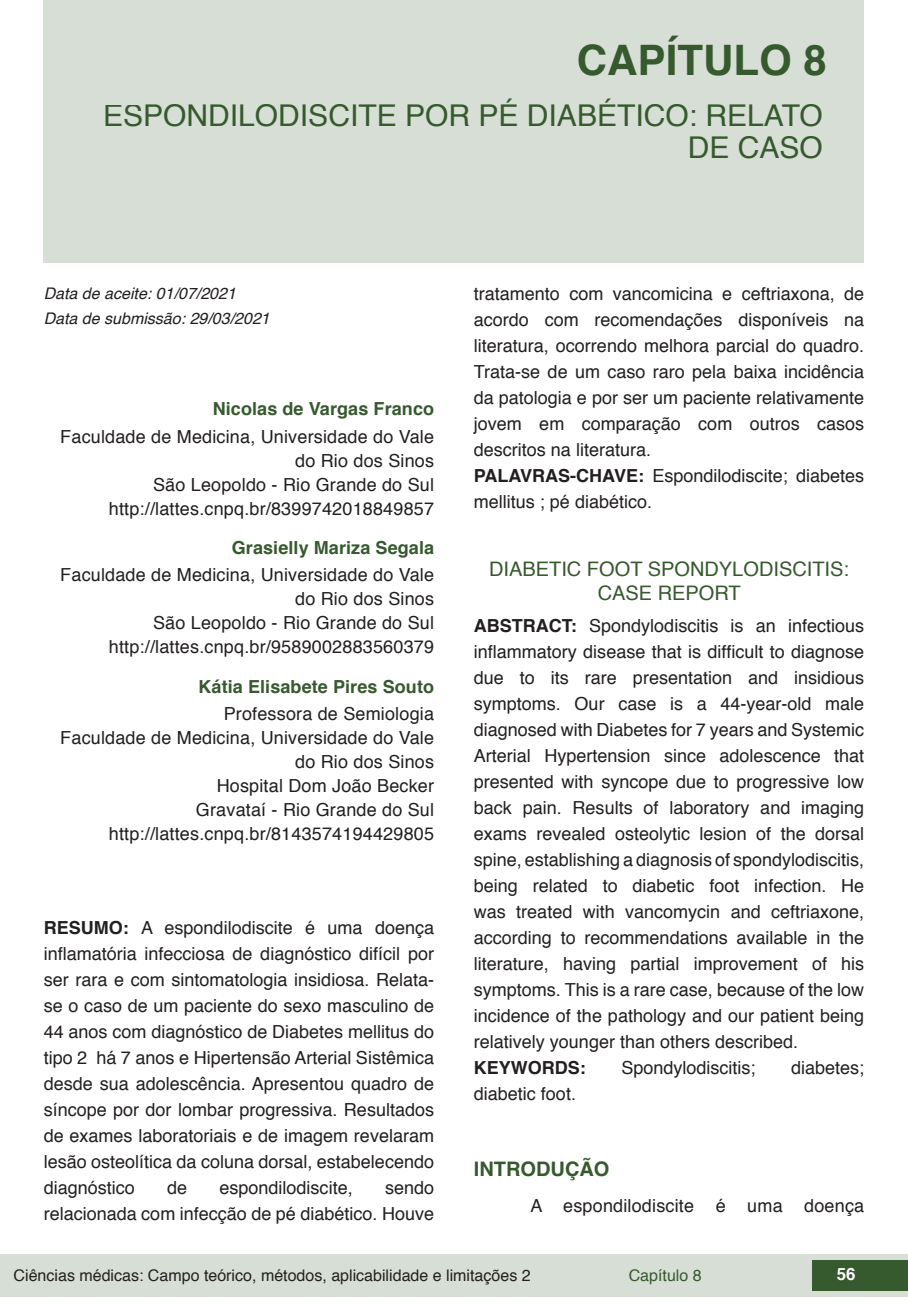
<style>
.page{position:relative;width:908px;height:1304px;background:#fff}
.page>*{position:absolute;margin:0;border:0;box-sizing:border-box;transform-origin:0 0}
.capítulos{font:700 42px "Helvetica";color:#36592e}
.nome_artigos{font:30px/32px "Helvetica";color:#36592e;text-align:right}
.título_Inglês{font:20px/24px "Helvetica";color:#36592e;text-align:center}
.TITULOS{font:700 20px "Helvetica";color:#36592e}
.Resumos_e_PC_TXT{font:18px/26px "Helvetica";color:#231f20;text-align:justify}
.info_autores{font:18px/24px "Helvetica";letter-spacing:.01em;color:#231f20;text-align:right}
.nome_autores{font:700 18px "Helvetica";letter-spacing:.005em;color:#36592e}
.txt{font:18px "Helvetica";letter-spacing:.01em;color:#231f20}
.Resumos_e_PC_TXT-2{font:700 18px "Helvetica";color:#231f20}
.t1{font:700 16.8px "Helvetica";color:#fff}
.t2{font:16px "Helvetica";color:#231f20}
.data{font:italic 16px "Helvetica";color:#231f20}
.t3{font:16px "Helvetica";color:#36592e}
.s1{font-weight:700}
</style>
<div class="page">
<div style="left:0;top:1254px;width:906px;height:43px;background:#d7ded5"></div>
<div style="left:812px;top:1261px;width:95px;height:30px;background:#36592e"></div>
<div style="left:44px;top:0;width:819px;height:263px;background:#d7ded5"></div>
<p class="capítulos" style="left:576px;top:26px;width:251px">CAPÍTULO 8</p>
<p class="nome_artigos" style="left:103px;top:101px;width:721px">ESPONDILODISCITE POR PÉ DIABÉTICO: RELATO<br>DE CASO</p>
<p class="data" style="left:44px;top:280px;width:194px">Data de aceite: 01/07/2021</p>
<p class="data" style="left:44px;top:306px;width:227px">Data de submissão: 29/03/2021</p>
<p class="nome_autores" style="left:213px;top:395px;width:223px">Nicolas de Vargas Franco</p>
<p class="info_autores" style="left:60px;top:425px;width:375px">Faculdade de Medicina, Universidade do Vale do Rio dos Sinos</p>
<p class="info_autores" style="left:153px;top:473px;width:282px">São Leopoldo - Rio Grande do Sul</p>
<p class="info_autores" style="left:109px;top:497px;width:326px">http://lattes.cnpq.br/8399742018849857</p>
<p class="nome_autores" style="left:232px;top:533px;width:204px">Grasielly Mariza Segala</p>
<p class="info_autores" style="left:60px;top:564px;width:375px">Faculdade de Medicina, Universidade do Vale do Rio dos Sinos</p>
<p class="info_autores" style="left:153px;top:612px;width:282px">São Leopoldo - Rio Grande do Sul</p>
<p class="info_autores" style="left:109px;top:636px;width:326px">http://lattes.cnpq.br/9589002883560379</p>
<p class="nome_autores" style="left:198px;top:672px;width:237px">Kátia Elisabete Pires Souto</p>
<p class="info_autores" style="left:223px;top:702px;width:212px">Professora de Semiologia</p>
<p class="info_autores" style="left:60px;top:726px;width:375px">Faculdade de Medicina, Universidade do Vale do Rio dos Sinos</p>
<p class="info_autores" style="left:216px;top:774px;width:219px">Hospital Dom João Becker</p>
<p class="info_autores" style="left:196px;top:798px;width:239px">Gravataí - Rio Grande do Sul</p>
<p class="info_autores" style="left:109px;top:822px;width:326px">http://lattes.cnpq.br/8143574194429805</p>
<p class="Resumos_e_PC_TXT" style="left:44px;top:915px;width:392px"><span class="s1">RESUMO:</span> A espondilodiscite é uma doença inflamatória infecciosa de diagnóstico difícil por ser rara e com sintomatologia insidiosa. Relata&shy;se o caso de um paciente do sexo masculino de 44 anos com diagnóstico de Diabetes mellitus do tipo 2 há 7 anos e Hipertensão Arterial Sistêmica desde sua adolescência. Apresentou quadro de síncope por dor lombar progressiva. Resultados de exames laboratoriais e de imagem revelaram lesão osteolítica da coluna dorsal, estabelecendo diagnóstico</p>
<p class="Resumos_e_PC_TXT" style="left:44px;top:1175px;width:392px;text-align:right">sendo<br>relacionada com infecção de pé diabético. Houve</p>
<p class="Resumos_e_PC_TXT" style="left:167px;top:1175px;width:22px">de</p>
<p class="Resumos_e_PC_TXT" style="left:219px;top:1175px;width:135px">espondilodiscite,</p>
<p class="Resumos_e_PC_TXT" style="left:473px;top:281px;width:392px">tratamento com vancomicina e ceftriaxona, de acordo com recomendações disponíveis na literatura, ocorrendo melhora parcial do quadro.<br>Trata-se de um caso raro pela baixa incidência da patologia e por ser um paciente relativamente jovem em comparação com outros casos descritos na literatura.</p>
<p class="Resumos_e_PC_TXT" style="left:473px;top:463px;width:392px"><span class="s1">PALAVRAS-CHAVE:</span> Espondilodiscite; diabetes mellitus ; pé diabético.</p>
<p class="título_Inglês" style="left:489px;top:558px;width:361px">DIABETIC FOOT SPONDYLODISCITIS:<br>CASE REPORT</p>
<p class="Resumos_e_PC_TXT" style="left:473px;top:613px;width:392px"><span class="s1">ABSTRACT:</span> Spondylodiscitis is an infectious inflammatory disease that is difficult to diagnose due to its rare presentation and insidious symptoms. Our case is a 44-year-old male diagnosed with Diabetes for 7 years and Systemic Arterial Hypertension since adolescence that presented with syncope due to progressive low back pain. Results of laboratory and imaging exams revealed osteolytic lesion of the dorsal spine, establishing a diagnosis of spondylodiscitis, being related to diabetic foot infection. He was treated with vancomycin and ceftriaxone, according to recommendations available in the literature, having partial improvement of his symptoms. This is a rare case, because of the low incidence of the pathology and our patient being relatively younger than others described.</p>
<p class="Resumos_e_PC_TXT-2" style="left:473px;top:1053px;width:113px">KEYWORDS:</p>
<p class="Resumos_e_PC_TXT" style="left:621px;top:1055px;width:136px">Spondylodiscitis;</p>
<p class="Resumos_e_PC_TXT" style="left:790px;top:1055px;width:75px">diabetes;</p>
<p class="Resumos_e_PC_TXT" style="left:473px;top:1081px;width:104px">diabetic foot.</p>
<p class="TITULOS" style="left:473px;top:1153px;width:137px">INTRODUÇÃO</p>
<p class="txt" style="left:530px;top:1191px;width:335px">A espondilodiscite é uma doença</p>
<p class="t2" style="left:14px;top:1263px;width:518px">Ciências médicas: Campo teórico, métodos, aplicabilidade e limitações 2</p>
<p class="t3" style="left:628px;top:1263px;width:74px">Capítulo 8</p>
<p class="t1" style="left:836px;top:1261px;width:20px">56</p>
</div>
